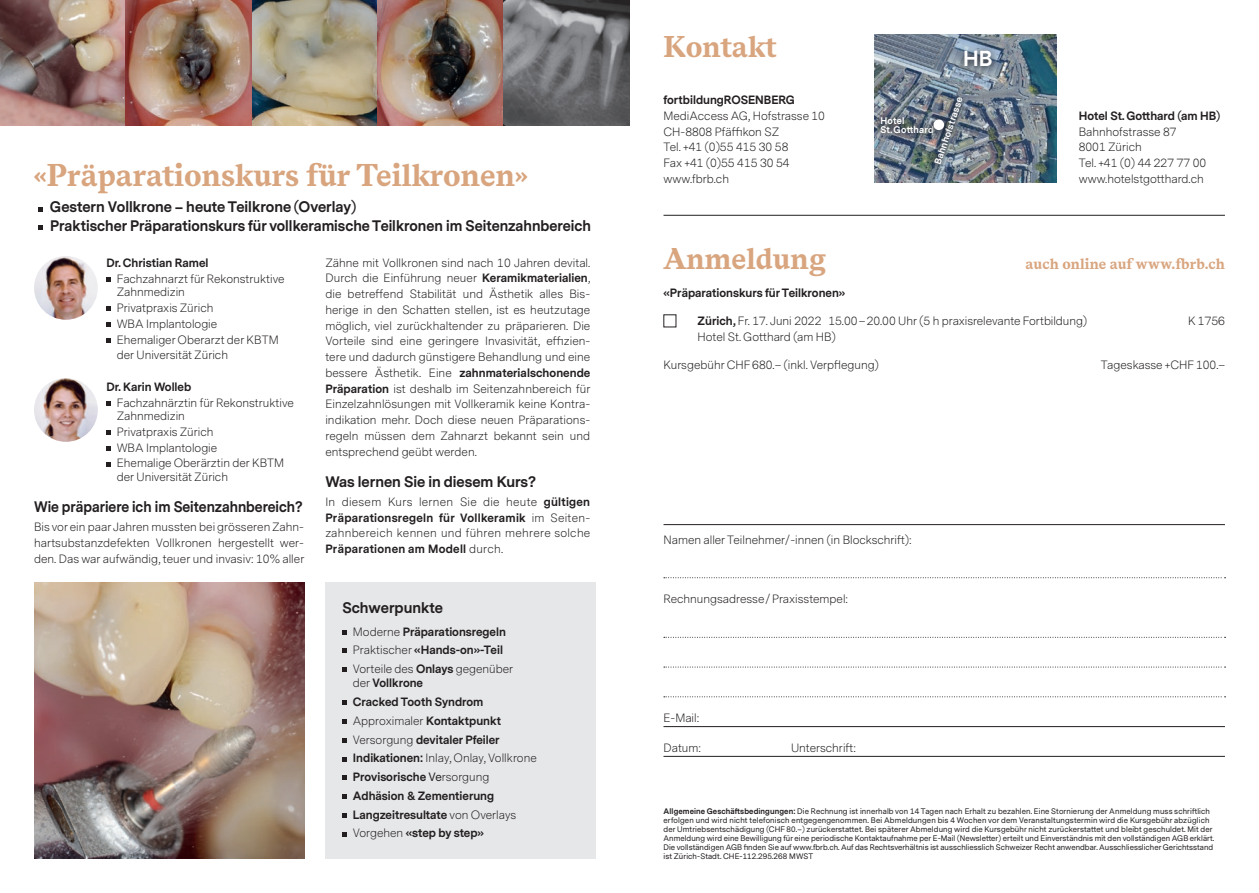
<style>
.page{position:relative;width:1259px;height:893px;background:#fff}
.page>*{position:absolute;margin:0;border:0;box-sizing:border-box;transform-origin:0 0}
.Titel{font:700 31.5px "Messina Serif";color:#d8a57f}
.Titel-2{font:700 30px "Messina Serif";color:#d8a57f}
.t1{font:700 20.4px "Messina Sans";color:#fff}
.Titel-3{font:700 15px "Messina Serif";letter-spacing:.005em;color:#d8a57f}
.Titel-4{font:700 14.25px/18.8px "Messina Sans";color:#231f20}
.Lauftext{font:700 14.25px "Messina Sans";color:#231f20}
.Lauftext-2{font:700 14.25px "Messina Sans";color:#231f20;scale:.95 1}
.Lauftext-3{font:300 11.25px/15.8px "Messina Sans";color:#231f20}
.Lauftext-4{font:700 11.25px/15.8px "Messina Sans";color:#231f20}
.t2{font:700 9px/9px "Messina Sans";letter-spacing:.025em;color:#fff}
.t3{font:7.5px/9px "Messina Sans";letter-spacing:.015em;color:#231f20}
.s1{font-weight:300}
.s2{font-weight:700}
.s3{font-weight:400}
</style>
<div class="page">
<hr style="left:663px;top:215px;width:562px;height:1px;background:#231f20">
<img style="left:874px;top:34px;width:182px;height:149px">
<svg style="left:957px;top:44px;width:42px;height:31px"></svg>
<svg style="left:927px;top:90px;width:43px;height:82px;background:#6b7783"></svg>
<svg style="left:874px;top:110px;width:67px;height:32px;background:#626b77"></svg>
<svg style="left:926px;top:112px;width:25px;height:26px"></svg>
<div style="left:933px;top:119px;width:11px;height:11px;background:#fff;border-radius:50%"></div>
<svg style="left:664px;top:637px;width:561px;height:1px"></svg>
<svg style="left:664px;top:667px;width:561px;height:1px"></svg>
<svg style="left:664px;top:696px;width:561px;height:1px"></svg>
<svg style="left:664px;top:577px;width:561px;height:1px"></svg>
<hr style="left:663px;top:726px;width:562px;height:1px;background:#231f20">
<hr style="left:663px;top:756px;width:562px;height:1px;background:#231f20">
<hr style="left:663px;top:524px;width:562px;height:1px;background:#231f20">
<svg style="left:38px;top:207px;width:5px;height:5px"></svg>
<svg style="left:38px;top:225px;width:5px;height:5px"></svg>
<img style="left:34px;top:256px;width:64px;height:64px;border-radius:32px">
<svg style="left:106px;top:277px;width:5px;height:5px"></svg>
<svg style="left:106px;top:306px;width:5px;height:5px"></svg>
<svg style="left:106px;top:322px;width:5px;height:5px"></svg>
<svg style="left:106px;top:338px;width:5px;height:5px"></svg>
<svg style="left:106px;top:401px;width:5px;height:5px"></svg>
<svg style="left:106px;top:430px;width:5px;height:5px"></svg>
<svg style="left:106px;top:446px;width:5px;height:5px"></svg>
<svg style="left:106px;top:462px;width:5px;height:5px"></svg>
<div style="left:325px;top:583px;width:270px;height:276px;background:#e6e7e9"></div>
<svg style="left:342px;top:630px;width:5px;height:5px"></svg>
<svg style="left:342px;top:648px;width:5px;height:5px"></svg>
<svg style="left:342px;top:667px;width:5px;height:5px"></svg>
<svg style="left:342px;top:700px;width:5px;height:5px"></svg>
<svg style="left:342px;top:719px;width:5px;height:5px"></svg>
<svg style="left:342px;top:738px;width:5px;height:5px"></svg>
<svg style="left:342px;top:757px;width:5px;height:4px"></svg>
<svg style="left:342px;top:775px;width:5px;height:5px"></svg>
<svg style="left:342px;top:794px;width:5px;height:5px"></svg>
<svg style="left:342px;top:813px;width:5px;height:5px"></svg>
<svg style="left:342px;top:832px;width:5px;height:4px"></svg>
<img style="left:0;top:0;width:629px;height:126px">
<img style="left:34px;top:378px;width:64px;height:64px;border-radius:32px">
<img style="left:34px;top:583px;width:270px;height:276px">
<p class="Titel" style="left:34px;top:151px;width:495px">«Präparationskurs für Teilkronen»</p>
<p class="Titel-4" style="left:50px;top:198px;width:542px">Gestern Vollkrone – heute Teilkrone (Overlay)<br>Praktischer Präparationskurs für vollkeramische Teilkronen im Seitenzahnbereich</p>
<p class="Lauftext-4" style="left:106px;top:255px;width:104px">Dr. Christian Ramel</p>
<p class="Lauftext-3" style="left:117px;top:272px;width:169px;line-height:13.5px">Fachzahnarzt für Rekonstruktive<br>Zahnmedizin</p>
<p class="Lauftext-3" style="left:117px;top:300px;width:98px">Privatpraxis Zürich</p>
<p class="Lauftext-3" style="left:117px;top:316px;width:102px">WBA Implantologie</p>
<p class="Lauftext-3" style="left:117px;top:332px;width:163px">Ehemaliger Oberarzt der KBTM der Universität Zürich</p>
<p class="Lauftext-4" style="left:106px;top:379px;width:86px">Dr. Karin Wolleb</p>
<p class="Lauftext-3" style="left:117px;top:396px;width:179px;line-height:13.5px">Fachzahnärztin für Rekonstruktive<br>Zahnmedizin</p>
<p class="Lauftext-3" style="left:117px;top:424px;width:98px">Privatpraxis Zürich</p>
<p class="Lauftext-3" style="left:117px;top:440px;width:102px">WBA Implantologie</p>
<p class="Lauftext-3" style="left:117px;top:457px;width:169px;line-height:13.5px">Ehemalige Oberärztin der KBTM der Universität Zürich</p>
<p class="Lauftext-2" style="left:34px;top:497px;width:284px">Wie präpariere ich im Seitenzahnbereich?</p>
<p class="Lauftext-3" style="left:34px;top:519px;width:272px;text-align:justify">Bis vor ein paar Jahren mussten bei grösseren Zahn&shy;hartsubstanzdefekten Vollkronen hergestellt wer&shy;den. Das war aufwändig, teuer und invasiv: 10% aller</p>
<p class="Lauftext" style="left:342px;top:598px;width:102px">Schwerpunkte</p>
<p class="Lauftext-4" style="left:353px;top:624px;width:154px"><span class="s1">Moderne</span> Präparationsregeln</p>
<p class="Lauftext-4" style="left:353px;top:643px;width:151px"><span class="s1">Praktischer</span> «Hands-on»-Teil</p>
<p class="Lauftext-3" style="left:353px;top:662px;width:162px;line-height:14.2px">Vorteile des <span class="s2">Onlays</span> gegenüber der <span class="s2">Vollkrone</span></p>
<p class="Lauftext-4" style="left:353px;top:694px;width:132px">Cracked Tooth Syndrom</p>
<p class="Lauftext-3" style="left:353px;top:713px;width:150px">Approximaler <span class="s2">Kontaktpunkt</span></p>
<p class="Lauftext-4" style="left:353px;top:732px;width:148px"><span class="s1">Versorgung</span> devitaler Pfeiler</p>
<p class="Lauftext-3" style="left:353px;top:751px;width:185px"><span class="s2">Indikationen:</span> Inlay, Onlay, Vollkrone</p>
<p class="Lauftext-4" style="left:353px;top:769px;width:138px">Provisorische <span class="s3">Ve</span><span class="s1">rsorgung</span></p>
<p class="Lauftext-4" style="left:353px;top:788px;width:143px">Adhäsion &amp; Zementierung</p>
<p class="Lauftext-4" style="left:353px;top:807px;width:165px">Langzeitresultate <span class="s1">von Overlays</span></p>
<p class="Lauftext-4" style="left:353px;top:826px;width:133px"><span class="s1">Vorgehen</span> «step by step»</p>
<p class="Lauftext-3" style="left:325px;top:255px;width:267px;text-align:justify">Zähne mit Vollkronen sind nach 10 Jahren devital.<br>Durch die Einführung neuer <span class="s2">Keramikmaterialien</span>, die betreffend Stabilität und Ästhetik alles Bis&shy;herige in den Schatten stellen, ist es heutzutage möglich, viel zurückhaltender zu präparieren. Die Vorteile sind eine geringere Invasivität, effizien&shy;tere und dadurch günstigere Behandlung und eine bessere Ästhetik. Eine <span class="s2">zahnmaterialschonende Präparation</span> ist deshalb im Seitenzahnbereich für Einzelzahnlösungen mit Vollkeramik keine Kontra&shy;indikation mehr. Doch diese neuen Präparations&shy;regeln müssen dem Zahnarzt bekannt sein und entsprechend geübt werden.</p>
<p class="Lauftext" style="left:325px;top:472px;width:212px">Was lernen Sie in diesem Kurs?</p>
<p class="Lauftext-3" style="left:325px;top:494px;width:266px;text-align:justify">In diesem Kurs lernen Sie die heute <span class="s2">gültigen Präparationsregeln für Vollkeramik</span> im Seiten&shy;zahnbereich kennen und führen mehrere solche <span class="s2">Präparationen am Modell</span> durch.</p>
<p class="Titel-2" style="left:663px;top:24px;width:115px">Kontakt</p>
<p class="Lauftext-4" style="left:663px;top:92px;width:133px">fortbildungROSENBERG</p>
<p class="Lauftext-3" style="left:663px;top:108px;width:163px">MediAccess AG, Hofstrasse 10</p>
<p class="Lauftext-3" style="left:663px;top:124px;width:117px">CH-8808 Pfäffikon SZ</p>
<p class="Lauftext-3" style="left:663px;top:140px;width:128px;text-align:justify">Tel. +41 (0)55 415 30 58<br>Fax +41 (0)55 415 30 54 www.fbrb.ch</p>
<p class="t1" style="left:963px;top:45px;width:31px">HB</p>
<p class="t2" style="left:933px;top:163px;width:72px;rotate:-72deg">Bahnhofstrasse</p>
<p class="t2" style="left:880px;top:117px;width:55px">Hotel<br>St.Gotthard</p>
<p class="Lauftext-4" style="left:1078px;top:108px;width:143px">Hotel St. Gotthard (am HB)<br><span class="s1">Bahnhofstrasse 87</span></p>
<p class="Lauftext-3" style="left:1078px;top:140px;width:129px">8001 Zürich<br>Tel. +41 (0) 44 227 77 00 www.hotelstgotthard.ch</p>
<p class="Titel-2" style="left:663px;top:236px;width:163px">Anmeldung</p>
<p class="Titel-3" style="left:1025px;top:252px;width:201px">auch online auf www.fbrb.ch</p>
<p class="Lauftext-4" style="left:663px;top:286px;width:183px">«Präparationskurs für Teilkronen»</p>
<p class="Lauftext-3" style="left:697px;top:313px;width:391px"><span class="s2">Zürich,</span> Fr. 17. Juni 2022 15.00–20.00 Uhr (5 h praxisrelevante Fortbildung)</p>
<p class="Lauftext-3" style="left:1188px;top:313px;width:38px">K 1756</p>
<p class="Lauftext-3" style="left:697px;top:329px;width:140px">Hotel St. Gotthard (am HB)</p>
<p class="Lauftext-3" style="left:663px;top:357px;width:217px">Kursgebühr CHF 680.– (inkl. Verpflegung)</p>
<p class="Lauftext-3" style="left:1101px;top:357px;width:126px">Tageskasse +CHF 100.–</p>
<p class="Lauftext-3" style="left:663px;top:532px;width:250px">Namen aller Teilnehmer/-innen (in Blockschrift):</p>
<p class="Lauftext-3" style="left:663px;top:592px;width:186px">Rechnungsadresse/Praxisstempel:</p>
<p class="Lauftext-3" style="left:663px;top:711px;width:37px">E-Mail:</p>
<p class="Lauftext-3" style="left:663px;top:740px;width:39px">Datum:</p>
<p class="Lauftext-3" style="left:791px;top:740px;width:66px">Unterschrift:</p>
<p class="t3" style="left:663px;top:807px;width:552px"><span class="s2">Allgemeine Geschäftsbedingungen:</span> Die Rechnung ist innerhalb von 14 Tagen nach Erhalt zu bezahlen. Eine Stornierung der Anmeldung muss schriftlich erfolgen und wird nicht telefonisch entgegengenommen. Bei Abmeldungen bis 4 Wochen vor dem Veranstaltungstermin wird die Kursgebühr abzüglich der Umtriebsentschädigung (CHF 80.–) zurückerstattet. Bei späterer Abmeldung wird die Kursgebühr nicht zurückerstattet und bleibt geschuldet. Mit der Anmeldung wird eine Bewilligung für eine periodische Kontaktaufnahme per E-Mail (Newsletter) erteilt und Einverständnis mit den vollständigen AGB erklärt.<br>Die vollständigen AGB finden Sie auf www.fbrb.ch. Auf das Rechtsverhältnis ist ausschliesslich Schweizer Recht anwendbar. Ausschliesslicher Gerichtsstand ist Zürich-Stadt. CHE-112.295.268 MWST</p>
</div>
